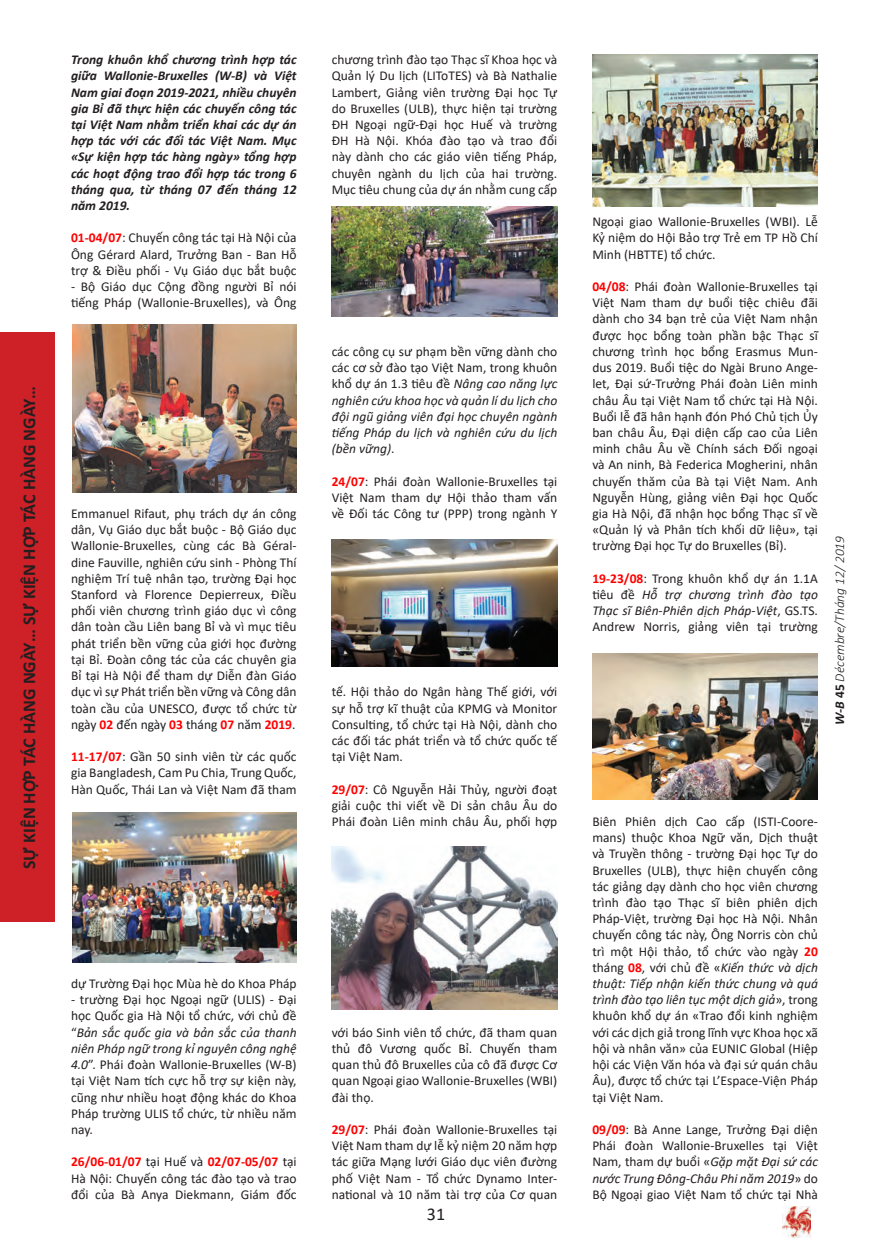
<style>
.page{position:relative;width:872px;height:1255px;background:#fff}
.page>*{position:absolute;margin:0;border:0;box-sizing:border-box;transform-origin:0 0}
.t1{font:700 18px "Calibri";color:#231f20}
.t2{font:18px "Calibri";color:#231f20}
.t3{font:13.5px/16.2px "Calibri";color:#231f20;text-align:justify}
.t4{font:italic 700 13.5px/16.2px "Calibri";color:#231f20;text-align:justify}
.t5{font:italic 13.5px/16.2px "Calibri";color:#231f20;text-align:justify}
.t6{font:italic 300 13.5px "Calibri";color:#231f20}
.s1{font-weight:700;color:#f00}
.s2{color:#1c1e21}
.s3{font-style:normal}
.s4{font-style:italic}
.s5{font-weight:700}
.s6{font-weight:700;font-style:normal}
</style>
<div class="page">
<img style="left:782px;top:1206px;width:28px;height:31px">
<div style="left:0;top:333px;width:54px;height:589px;background:#cd2027"></div>
<img style="left:72px;top:324px;width:225px;height:168px">
<img style="left:332px;top:207px;width:225px;height:109px">
<img style="left:72px;top:812px;width:225px;height:150px">
<img style="left:332px;top:539px;width:225px;height:127px">
<img style="left:332px;top:846px;width:225px;height:163px">
<img style="left:592px;top:54px;width:226px;height:153px">
<img style="left:592px;top:653px;width:226px;height:146px">
<p class="t1" style="left:16px;top:869px;width:485px;rotate:-90deg">SỰ KIỆN HỢP TÁC HÀNG NGÀY… SỰ KIỆN HỢP TÁC HÀNG NGÀY…</p>
<p class="t4" style="left:71px;top:51px;width:227px">Trong khuôn khổ chương trình hợp tác giữa Wallonie-Bruxelles (W-B) và Việt Nam giai đoạn 2019-2021, nhiều chuyên gia Bỉ đã thực hiện các chuyến công tác tại Việt Nam nhằm triển khai các dự án hợp tác với các đối tác Việt Nam. Mục «Sự kiện hợp tác hàng ngày» tổng hợp các hoạt động trao đổi hợp tác trong 6 tháng qua, từ tháng 07 đến tháng 12 năm 2019.</p>
<p class="t3" style="left:71px;top:229px;width:227px"><span class="s1">01-04/07</span>: Chuyến công tác tại Hà Nội của Ông Gérard Alard, Trưởng Ban - Ban Hỗ trợ &amp; Điều phối - Vụ Giáo dục bắt buộc</p>
<p class="t3" style="left:71px;top:278px;width:227px">- Bộ Giáo dục Cộng đồng người Bỉ nói tiếng Pháp (Wallonie-Bruxelles), và Ông</p>
<p class="t3" style="left:71px;top:505px;width:227px">Emmanuel Rifaut, phụ trách dự án công dân, Vụ Giáo dục bắt buộc - Bộ Giáo dục Wallonie-Bruxelles, cùng các Bà Géral&shy;dine Fauville, nghiên cứu sinh - Phòng Thí nghiệm Trí tuệ nhân tạo, trường Đại học Stanford và Florence Depierreux, Điều phối viên chương trình giáo dục vì công dân toàn cầu Liên bang Bỉ và vì mục tiêu phát triển bền vững của giới học đường tại Bỉ. Đoàn công tác của các chuyên gia Bỉ tại Hà Nội để tham dự Diễn đàn Giáo dục vì sự Phát triển bền vững và Công dân toàn cầu của UNESCO, được tổ chức từ ngày <span class="s1">02</span> <span class="s2">đến ngày</span> <span class="s1">03</span> <span class="s2">tháng</span> <span class="s1">07</span> <span class="s2">năm</span> <span class="s1">2019</span><span class="s2">.</span></p>
<p class="t3" style="left:71px;top:748px;width:227px"><span class="s1">11-17/07</span>: Gần 50 sinh viên từ các quốc gia Bangladesh, Cam Pu Chia, Trung Quốc, Hàn Quốc, Thái Lan và Việt Nam đã tham</p>
<p class="t3" style="left:332px;top:51px;width:227px">chương trình đào tạo Thạc sĩ Khoa học và Quản lý Du lịch (LIToTES) và Bà Nathalie Lambert, Giảng viên trường Đại học Tự do Bruxelles (ULB), thực hiện tại trường ĐH Ngoại ngữ-Đại học Huế và trường ĐH Hà Nội. Khóa đào tạo và trao đổi này dành cho các giáo viên tiếng Pháp, chuyên ngành du lịch của hai trường.<br>Mục tiêu chung của dự án nhằm cung cấp</p>
<p class="t5" style="left:332px;top:343px;width:227px"><span class="s3">các công cụ sư phạm bền vững dành cho các cơ sở đào tạo Việt Nam, trong khuôn khổ dự án 1.3 tiêu đề</span> Nâng cao năng lực nghiên cứu khoa học và quản lí du lịch cho đội ngũ giảng viên đại học chuyên ngành tiếng Pháp du lịch và nghiên cứu du lịch (bền vững)<span class="s3">.</span></p>
<p class="t3" style="left:332px;top:472px;width:227px"><span class="s1">24/07</span><span class="s2">:</span> Phái đoàn Wallonie-Bruxelles tại Việt Nam tham dự Hội thảo tham vấn về Đối tác Công tư (PPP) trong ngành Y</p>
<p class="t3" style="left:332px;top:683px;width:227px">tế. Hội thảo do Ngân hàng Thế giới, với sự hỗ trợ kĩ thuật của KPMG và Monitor Consulting, tổ chức tại Hà Nội, dành cho các đối tác phát triển và tổ chức quốc tế tại Việt Nam.</p>
<p class="t3" style="left:332px;top:780px;width:227px"><span class="s1">29/07</span>: Cô Nguyễn Hải Thủy, người đoạt giải cuộc thi viết về Di sản châu Âu do Phái đoàn Liên minh châu Âu, phối hợp</p>
<p class="t3" style="left:71px;top:975px;width:227px">dự Trường Đại học Mùa hè do Khoa Pháp</p>
<p class="t3" style="left:71px;top:991px;width:227px">- trường Đại học Ngoại ngữ (ULIS) - Đại học Quốc gia Hà Nội tổ chức, với chủ đề “<span class="s4">Bản sắc quốc gia và bản sắc của thanh niên Pháp ngữ trong kỉ nguyên công nghệ 4.0</span>”. Phái đoàn Wallonie-Bruxelles (W-B) tại Việt Nam tích cực hỗ trợ sự kiện này, cũng như nhiều hoạt động khác do Khoa Pháp trường ULIS tổ chức, từ nhiều năm nay.</p>
<p class="t3" style="left:71px;top:1153px;width:227px"><span class="s1">26/06-01/07</span> <span class="s2">tại Huế và</span> <span class="s1">02/07-05/07</span> tại Hà Nội: Chuyến công tác đào tạo và trao đổi của Bà Anya Diekmann, Giám đốc</p>
<p class="t3" style="left:332px;top:1023px;width:227px">với báo Sinh viên tổ chức, đã tham quan thủ đô Vương quốc Bỉ. Chuyến tham quan thủ đô Bruxelles của cô đã được Cơ quan Ngoại giao Wallonie-Bruxelles (WBI) đài thọ.</p>
<p class="t3" style="left:332px;top:1120px;width:227px"><span class="s1">29/07</span>: Phái đoàn Wallonie-Bruxelles tại Việt Nam tham dự lễ kỷ niệm 20 năm hợp tác giữa Mạng lưới Giáo dục viên đường phố Việt Nam - Tổ chức Dynamo Inter&shy;national và 10 năm tài trợ của Cơ quan</p>
<h1 class="t2" style="left:427px;top:1201px;width:20px">31</h1>
<p class="t3" style="left:592px;top:213px;width:227px">Ngoại giao Wallonie-Bruxelles (WBI). Lễ Kỷ niệm do Hội Bảo trợ Trẻ em TP Hồ Chí Minh (HBTTE) tổ chức.</p>
<p class="t3" style="left:592px;top:278px;width:227px"><span class="s1">04/08</span><span class="s2">:</span> Phái đoàn Wallonie-Bruxelles tại Việt Nam tham dự buổi tiệc chiêu đãi dành cho 34 bạn trẻ của Việt Nam nhận được học bổng toàn phần bậc Thạc sĩ chương trình học bổng Erasmus Mun&shy;dus 2019. Buổi tiệc do Ngài Bruno Ange&shy;let, Đại sứ-Trưởng Phái đoàn Liên minh châu Âu tại Việt Nam tổ chức tại Hà Nội.<br>Buổi lễ đã hân hạnh đón Phó Chủ tịch Ủy ban châu Âu, Đại diện cấp cao của Liên minh châu Âu về Chính sách Đối ngoại và An ninh, Bà Federica Mogherini, nhân chuyến thăm của Bà tại Việt Nam. Anh Nguyễn Hùng, giảng viên Đại học Quốc gia Hà Nội, đã nhận học bổng Thạc sĩ về «Quản lý và Phân tích khối dữ liệu», tại trường Đại học Tự do Bruxelles (Bỉ).</p>
<p class="t3" style="left:592px;top:570px;width:227px"><span class="s1">19-23/08</span><span class="s2">:</span> Trong khuôn khổ dự án 1.1A tiêu đề <span class="s4">Hỗ trợ chương trình đào tạo Thạc sĩ Biên-Phiên dịch Pháp-Việt</span>, GS.TS.<br>Andrew Norris, giảng viên tại trường</p>
<p class="t6" style="left:831px;top:724px;width:190px;rotate:-90deg"><span class="s5">W-B</span> <span class="s6">45</span> Décembre/Tháng 12/ 2019</p>
<p class="t3" style="left:592px;top:813px;width:227px">Biên Phiên dịch Cao cấp (ISTI-Coore&shy;mans) thuộc Khoa Ngữ văn, Dịch thuật và Truyền thông - trường Đại học Tự do Bruxelles (ULB), thực hiện chuyến công tác giảng dạy dành cho học viên chương trình đào tạo Thạc sĩ biên phiên dịch Pháp-Việt, trường Đại học Hà Nội. Nhân chuyến công tác này, Ông Norris còn chủ trì một Hội thảo, tổ chức vào ngày <span class="s1">20 </span>tháng <span class="s1">08</span>, với chủ đề «<span class="s4">Kiến thức và dịch thuật: Tiếp nhận kiến thức chung và quá trình đào tạo liên tục một dịch giả</span>», trong khuôn khổ dự án «Trao đổi kinh nghiệm với các dịch giả trong lĩnh vực Khoa học xã hội và nhân văn» của EUNIC Global (Hiệp hội các Viện Văn hóa và đại sứ quán châu Âu), được tổ chức tại L’Espace-Viện Pháp tại Việt Nam.</p>
<p class="t3" style="left:592px;top:1120px;width:227px"><span class="s1">09/09</span><span class="s2">:</span> Bà Anne Lange, Trưởng Đại diện Phái đoàn Wallonie-Bruxelles tại Việt Nam, tham dự buổi «<span class="s4">Gặp mặt Đại sứ các nước Trung Đông-Châu Phi năm 2019</span>» do Bộ Ngoại giao Việt Nam tổ chức tại Nhà</p>
</div>
